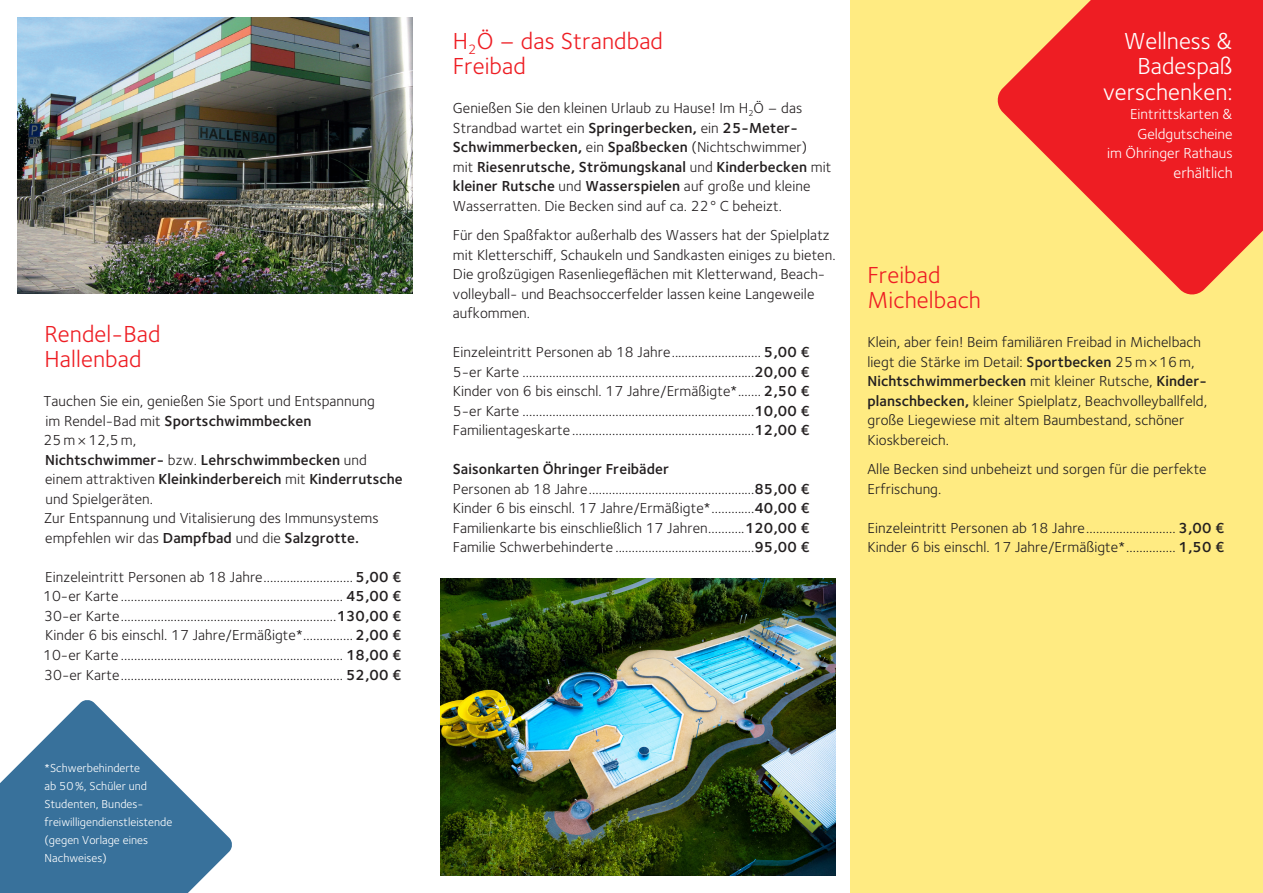
<style>
.page{position:relative;width:1263px;height:893px;background:#fff}
.page>*{position:absolute;margin:0;border:0;box-sizing:border-box;transform-origin:0 0}
.t1{font:24px/25.5px "Foundry Sterling";letter-spacing:.005em;color:#ee1d23}
.t2{font:24px/25.5px "Foundry Sterling";color:#fff;text-align:right}
.t3{font:15.75px "Foundry Sterling";color:#fff}
.t4{font:15px/19.5px "Foundry Sterling";letter-spacing:.005em;color:#231f20}
.t5{font:15px/19.5px "Foundry Sterling";color:#fff;text-align:right}
.t6{font:12px/18px "Foundry Sterling";color:#fff}
.s1{font-weight:600}
</style>
<div class="page">
<div style="left:850px;top:0;width:413px;height:893px;background:#ffeb82"></div>
<svg style="left:0;top:700px;width:232px;height:193px;fill:#38719b"></svg>
<img style="left:17px;top:17px;width:395px;height:276px">
<img style="left:440px;top:578px;width:396px;height:298px">
<svg style="left:997px;top:0;width:266px;height:295px;fill:#ee1d23"></svg>
<h1 class="t1" style="left:45px;top:321px;width:118px">Rendel-Bad<br>Hallenbad</h1>
<p class="t4" style="left:44px;top:392px;width:360px">Tauchen Sie ein, genießen Sie Sport und Entspannung<br>im Rendel-Bad mit <span class="s1">Sportschwimmbecken </span>25m×12,5m,<br><span class="s1">Nichtschwimmer-</span> bzw. <span class="s1">Lehrschwimmbecken</span> und einem attraktiven <span class="s1">Kleinkinderbereich</span> mit <span class="s1">Kinderrutsche </span>und Spielgeräten.<br>Zur Entspannung und Vitalisierung des Immunsystems empfehlen wir das <span class="s1">Dampfbad</span> und die <span class="s1">Salzgrotte.</span></p>
<p class="t4" style="left:43px;top:567px;width:360px;text-align:justify">Einzeleintritt Personen ab 18 Jahre........................... <span class="s1">5,00 € </span>10-er Karte ................................................................... <span class="s1">45,00 € </span>30-er Karte.................................................................<span class="s1">130,00 € </span>Kinder 6 bis einschl. 17 Jahre/Ermäßigte*............... <span class="s1">2,00 € </span>10-er Karte ................................................................... <span class="s1">18,00 € </span>30-er Karte................................................................... <span class="s1">52,00 €</span></p>
<p class="t6" style="left:45px;top:759px;width:129px">*Schwerbehinderte<br>ab 50%, Schüler und<br>Studenten, Bundes&shy;freiwilligendienstleistende (gegen Vorlage eines<br>Nachweises)</p>
<h1 class="t1" style="left:453px;top:28px;width:212px">H<sub>2</sub>Ö – das Strandbad<br>Freibad</h1>
<p class="t4" style="left:453px;top:99px;width:380px">Genießen Sie den kleinen Urlaub zu Hause! Im H<sub>2</sub>Ö – das Strandbad wartet ein <span class="s1">Springerbecken,</span> ein <span class="s1">25-Meter-Schwimmerbecken,</span> ein <span class="s1">Spaßbecken</span> (Nichtschwimmer) mit <span class="s1">Riesenrutsche, Strömungskanal</span> und <span class="s1">Kinderbecken</span> mit <span class="s1">kleiner Rutsche</span> und <span class="s1">Wasserspielen</span> auf große und kleine Wasserratten. Die Becken sind auf ca. 22°C beheizt.</p>
<p class="t4" style="left:453px;top:226px;width:384px">Für den Spaßfaktor außerhalb des Wassers hat der Spielplatz mit Kletterschiff, Schaukeln und Sandkasten einiges zu bieten.<br>Die großzügigen Rasenliegeflächen mit Kletterwand, Beach&shy;volleyball- und Beachsoccerfelder lassen keine Langeweile aufkommen.</p>
<p class="t4" style="left:453px;top:343px;width:358px;text-align:justify">Einzeleintritt Personen ab 18 Jahre........................... <span class="s1">5,00 € </span>5-er Karte ......................................................................<span class="s1">20,00 € </span>Kinder von 6 bis einschl. 17 Jahre/Ermäßigte*....... <span class="s1">2,50 € </span>5-er Karte ......................................................................<span class="s1">10,00 € </span>Familientageskarte .......................................................<span class="s1">12,00 €</span></p>
<p class="t4" style="left:453px;top:460px;width:358px"><span class="s1">Saisonkarten Öhringer Freibäder<br></span>Personen ab 18 Jahre..................................................<span class="s1">85,00 € </span>Kinder 6 bis einschl. 17 Jahre/Ermäßigte*.............<span class="s1">40,00 € </span>Familienkarte bis einschließlich 17 Jahren...........<span class="s1">120,00 € </span>Familie Schwerbehinderte ..........................................<span class="s1">95,00 €</span></p>
<h1 class="t2" style="left:1103px;top:28px;width:131px">Wellness &amp;<br>Badespaß verschenken:</h1>
<p class="t5" style="left:1107px;top:105px;width:127px">Eintrittskarten &amp;<br>Geldgutscheine<br>im Öhringer Rathaus</p>
<p class="t3" style="left:1173px;top:164px;width:61px">erhältlich</p>
<h1 class="t1" style="left:867px;top:262px;width:115px">Freibad<br>Michelbach</h1>
<p class="t4" style="left:867px;top:333px;width:341px">Klein, aber fein! Beim familiären Freibad in Michelbach liegt die Stärke im Detail: <span class="s1">Sportbecken</span> 25m×16m, <span class="s1">Nichtschwimmerbecken</span> mit kleiner Rutsche, <span class="s1">Kinder&shy;planschbecken,</span> kleiner Spielplatz, Beachvolleyballfeld, große Liegewiese mit altem Baumbestand, schöner Kioskbereich.</p>
<p class="t4" style="left:867px;top:459px;width:341px">Alle Becken sind unbeheizt und sorgen für die perfekte<br>Erfrischung.</p>
<p class="t4" style="left:867px;top:518px;width:358px">Einzeleintritt Personen ab 18 Jahre........................... <span class="s1">3,00 €<br></span>Kinder 6 bis einschl. 17 Jahre/Ermäßigte*............... <span class="s1">1,50 €</span></p>
</div>
